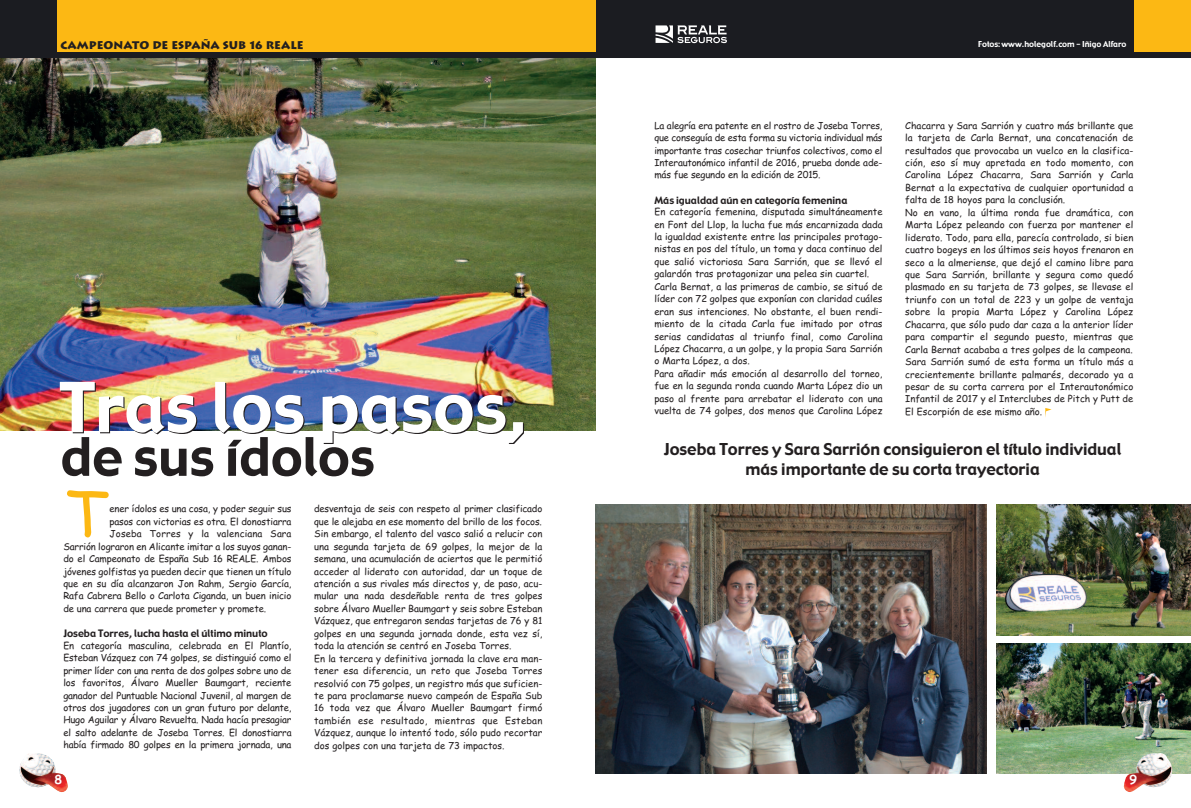
<style>
.page{position:relative;width:1191px;height:808px;background:#fff}
.page>*{position:absolute;margin:0;border:0;box-sizing:border-box;transform-origin:0 0}
.t1{font:67.2px "Gadget";color:#fff}
.t2{font:63.4px "Comic Sans MS";color:#fcb814}
.t3{font:51.7px "Gadget";color:#231f20}
.t4{font:16px/19.2px "Gadget";color:#231f20;text-align:center}
.t5{font:700 12.6px "Comic Sans MS";color:#fff}
.t6{font:900 11px "Lithos";color:#231f20}
.t7{font:10px "Gadget";color:#231f20}
.t8{font:9.5px/12.4px "Comic Sans MS";color:#231f20}
.t9{font:8px "Gadget";color:#fff}
</style>
<div class="page">
<img style="left:996px;top:505px;width:195px;height:130px">
<img style="left:996px;top:643px;width:195px;height:131px">
<img style="left:0;top:58px;width:595px;height:373px">
<div style="left:595px;top:0;width:539px;height:57px;background:#1b1c21"></div>
<div style="left:1134px;top:0;width:57px;height:57px;background:#fcb814"></div>
<div style="left:57px;top:0;width:538px;height:57px;background:#fcb814"></div>
<div style="left:0;top:0;width:57px;height:57px;background:#1b1c21"></div>
<div style="left:0;top:52px;width:1191px;height:6px;background:#1b1c21"></div>
<img style="left:1123px;top:753px;width:49px;height:39px">
<svg style="left:655px;top:25px;width:72px;height:18px"></svg>
<img style="left:19px;top:753px;width:49px;height:39px">
<svg style="left:1045px;top:408px;width:6px;height:9px"></svg>
<img style="left:595px;top:505px;width:391px;height:269px">
<p class="t6" style="left:61px;top:38px;width:245px">CAMPEONATO DE ESPAÑA SUB 16 REALE</p>
<p class="t9" style="left:978px;top:40px;width:150px">Fotos: www.holegolf.com – Iñigo Alfaro</p>
<p class="t8" style="left:654px;top:119px;width:230px;text-align:justify">La alegría era patente en el rostro de Joseba Torres, que conseguía de esta forma su victoria individual más importante tras cosechar triunfos colectivos, como el Interautonómico infantil de 2016, prueba donde ade&shy;más fue segundo en la edición de 2015.</p>
<p class="t7" style="left:654px;top:194px;width:195px">Más igualdad aún en categoría femenina</p>
<p class="t8" style="left:654px;top:206px;width:230px">En categoría femenina, disputada simultáneamente en Font del Llop, la lucha fue más encarnizada dada la igualdad existente entre las principales protago&shy;nistas en pos del título, un toma y daca continuo del que salió victoriosa Sara Sarrión, que se llevó el galardón tras protagonizar una pelea sin cuartel.<br>Carla Bernat, a las primeras de cambio, se situó de líder con 72 golpes que exponían con claridad cuáles eran sus intenciones. No obstante, el buen rendi&shy;miento de la citada Carla fue imitado por otras serias candidatas al triunfo final, como Carolina López Chacarra, a un golpe, y la propia Sara Sarrión o Marta López, a dos.<br>Para añadir más emoción al desarrollo del torneo, fue en la segunda ronda cuando Marta López dio un paso al frente para arrebatar el liderato con una vuelta de 74 golpes, dos menos que Carolina López</p>
<p class="t8" style="left:905px;top:119px;width:230px">Chacarra y Sara Sarrión y cuatro más brillante que la tarjeta de Carla Bernat, una concatenación de resultados que provocaba un vuelco en la clasifica&shy;ción, eso sí muy apretada en todo momento, con Carolina López Chacarra, Sara Sarrión y Carla Bernat a la expectativa de cualquier oportunidad a falta de 18 hoyos para la conclusión.<br>No en vano, la última ronda fue dramática, con Marta López peleando con fuerza por mantener el liderato. Todo, para ella, parecía controlado, si bien cuatro bogeys en los últimos seis hoyos frenaron en seco a la almeriense, que dejó el camino libre para que Sara Sarrión, brillante y segura como quedó plasmado en su tarjeta de 73 golpes, se llevase el triunfo con un total de 223 y un golpe de ventaja sobre la propia Marta López y Carolina López Chacarra, que sólo pudo dar caza a la anterior líder para compartir el segundo puesto, mientras que Carla Bernat acababa a tres golpes de la campeona.<br>Sara Sarrión sumó de esta forma un título más a crecientemente brillante palmarés, decorado ya a pesar de su corta carrera por el Interautonómico Infantil de 2017 y el Interclubes de Pitch y Putt de El Escorpión de ese mismo año.</p>
<h1 class="t1" style="left:60px;top:370px;width:470px">Tras los pasos,</h1>
<h3 class="t3" style="left:61px;top:428px;width:316px">de sus ídolos</h3>
<h3 class="t4" style="left:664px;top:440px;width:459px">Joseba Torres y Sara Sarrión consiguieron el título individual más importante de su corta trayectoria</h3>
<h2 class="t2" style="left:63px;top:478px;width:45px">T</h2>
<p class="t8" style="left:109px;top:503px;width:183px">ener ídolos es una cosa, y poder seguir sus</p>
<p class="t8" style="left:109px;top:515px;width:183px">pasos con victorias es otra. El donostiarra</p>
<p class="t8" style="left:109px;top:528px;width:183px">Joseba Torres y la valenciana Sara</p>
<p class="t8" style="left:63px;top:540px;width:229px">Sarrión lograron en Alicante imitar a los suyos ganan-</p>
<p class="t8" style="left:63px;top:553px;width:230px">do el Campeonato de España Sub 16 REALE. Ambos</p>
<p class="t8" style="left:63px;top:565px;width:230px">jóvenes golfistas ya pueden decir que tienen un título</p>
<p class="t8" style="left:63px;top:577px;width:230px">que en su día alcanzaron Jon Rahm, Sergio García,</p>
<p class="t8" style="left:63px;top:590px;width:230px">Rafa Cabrera Bello o Carlota Ciganda, un buen inicio</p>
<p class="t8" style="left:63px;top:602px;width:204px">de una carrera que puede prometer y promete.</p>
<p class="t7" style="left:63px;top:628px;width:206px">Joseba Torres, lucha hasta el último minuto</p>
<p class="t8" style="left:63px;top:639px;width:230px;text-align:justify">En categoría masculina, celebrada en El Plantío, Esteban Vázquez con 74 golpes, se distinguió como el primer líder con una renta de dos golpes sobre uno de los favoritos, Álvaro Mueller Baumgart, reciente ganador del Puntuable Nacional Juvenil, al margen de otros dos jugadores con un gran futuro por delante, Hugo Aguilar y Álvaro Revuelta. Nada hacía presagiar el salto adelante de Joseba Torres. El donostiarra había firmado 80 golpes en la primera jornada, una</p>
<h3 class="t5" style="left:55px;top:772px;width:9px">8</h3>
<p class="t8" style="left:314px;top:503px;width:230px">desventaja de seis con respeto al primer clasificado que le alejaba en ese momento del brillo de los focos.<br>Sin embargo, el talento del vasco salió a relucir con una segunda tarjeta de 69 golpes, la mejor de la semana, una acumulación de aciertos que le permitió acceder al liderato con autoridad, dar un toque de atención a sus rivales más directos y, de paso, acu&shy;mular una nada desdeñable renta de tres golpes sobre Álvaro Mueller Baumgart y seis sobre Esteban Vázquez, que entregaron sendas tarjetas de 76 y 81 golpes en una segunda jornada donde, esta vez sí, toda la atención se centró en Joseba Torres.<br>En la tercera y definitiva jornada la clave era man&shy;tener esa diferencia, un reto que Joseba Torres resolvió con 75 golpes, un registro más que suficien&shy;te para proclamarse nuevo campeón de España Sub 16 toda vez que Álvaro Mueller Baumgart firmó también ese resultado, mientras que Esteban Vázquez, aunque lo intentó todo, sólo pudo recortar dos golpes con una tarjeta de 73 impactos.</p>
<h3 class="t5" style="left:1129px;top:772px;width:9px">9</h3>
</div>
